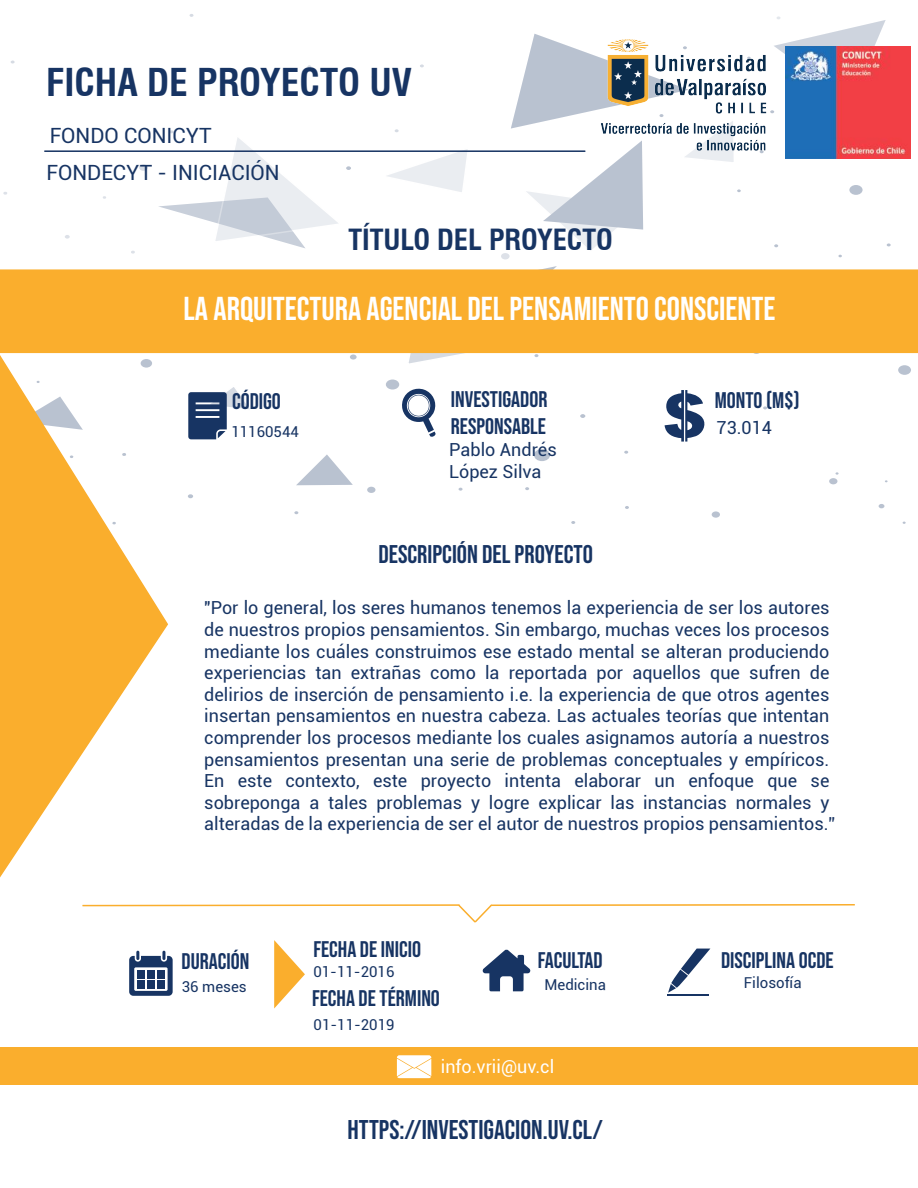
<style>
.page{position:relative;width:918px;height:1188px;background:#fff}
.page>*{position:absolute;margin:0;border:0;box-sizing:border-box;transform-origin:0 0}
.t1{font:700 condensed 37.5px "Swiss 721 BT";color:#173463}
.t2{font:33px "Bebas Neue";color:#fff}
.t3{font:700 condensed 28.5px "Swiss 721 BT";color:#173463}
.t4{font:27px "Bebas Neue";color:#173463}
.t5{font:25.5px "Bebas Neue";color:#173463}
.t6{font:22.5px/27px "Bebas Neue";color:#173463}
.t7{font:21px "Roboto";color:#173463}
.t8{font:18px/21.6px "Roboto";color:#173463}
.t9{font:18px "Roboto";color:#fff}
.t10{font:15px "Roboto";color:#173463}
</style>
<div class="page">
<div style="left:367px;top:487px;width:9px;height:6px;background:#b9c2d0;border-radius:50%"></div>
<svg style="left:386px;top:379px;width:13px;height:11px"></svg>
<img style="left:534px;top:449px;width:16px;height:12px">
<div style="left:534px;top:449px;width:16px;height:12px;background:#b9c2d0;border-radius:50%"></div>
<div style="left:712px;top:511px;width:8px;height:7px;background:#b9c2d0;border-radius:50%"></div>
<div style="left:898px;top:365px;width:13px;height:10px;background:#b9c2d0;border-radius:50%"></div>
<svg style="left:849px;top:185px;width:14px;height:10px"></svg>
<svg style="left:188px;top:494px;width:5px;height:4px"></svg>
<div style="left:139px;top:164px;width:9px;height:7px;background:#d6dbe3;border-radius:50%"></div>
<div style="left:501px;top:253px;width:9px;height:6px;background:#dde1e8;border-radius:50%"></div>
<svg style="left:350px;top:354px;width:7px;height:6px"></svg>
<svg style="left:625px;top:506px;width:4px;height:3px"></svg>
<svg style="left:580px;top:414px;width:5px;height:4px"></svg>
<svg style="left:525px;top:487px;width:4px;height:3px"></svg>
<svg style="left:571px;top:521px;width:4px;height:3px"></svg>
<img style="left:785px;top:136px;width:1px;height:23px">
<img style="left:190px;top:439px;width:27px;height:1px">
<svg style="left:296px;top:454px;width:57px;height:31px"></svg>
<svg style="left:387px;top:149px;width:81px;height:43px"></svg>
<svg style="left:407px;top:266px;width:150px;height:98px"></svg>
<img style="left:829px;top:473px;width:9px;height:12px">
<img style="left:878px;top:505px;width:28px;height:19px">
<svg style="left:879px;top:505px;width:5px;height:3px"></svg>
<img style="left:387px;top:132px;width:34px;height:23px">
<svg style="left:65px;top:235px;width:5px;height:4px"></svg>
<img style="left:785px;top:102px;width:1px;height:34px">
<svg style="left:774px;top:16px;width:112px;height:86px"></svg>
<svg style="left:159px;top:130px;width:192px;height:118px"></svg>
<svg style="left:11px;top:60px;width:4px;height:4px"></svg>
<svg style="left:511px;top:34px;width:230px;height:217px"></svg>
<div style="left:0;top:269px;width:918px;height:84px;background:#faae2d"></div>
<hr style="left:44px;top:150px;width:541px;height:2px;background:#173463">
<svg style="left:274px;top:940px;width:31px;height:69px"></svg>
<img style="left:786px;top:46px;width:125px;height:113px">
<svg style="left:82px;top:904px;width:773px;height:19px"></svg>
<svg style="left:482px;top:949px;width:48px;height:42px"></svg>
<svg style="left:129px;top:951px;width:44px;height:45px"></svg>
<div style="left:137px;top:970px;width:8px;height:8px;background:#173463"></div>
<div style="left:147px;top:970px;width:8px;height:8px;background:#173463"></div>
<div style="left:137px;top:980px;width:8px;height:8px;background:#173463"></div>
<div style="left:147px;top:980px;width:8px;height:8px;background:#173463"></div>
<div style="left:158px;top:970px;width:7px;height:8px;background:#173463"></div>
<div style="left:158px;top:980px;width:7px;height:8px;background:#173463"></div>
<svg style="left:188px;top:387px;width:62px;height:52px"></svg>
<hr style="left:667px;top:994px;width:42px;height:2px;background:#173463">
<svg style="left:668px;top:949px;width:42px;height:44px"></svg>
<svg style="left:0;top:353px;width:169px;height:525px"></svg>
<svg style="left:402px;top:388px;width:34px;height:49px"></svg>
<svg style="left:665px;top:390px;width:40px;height:52px"></svg>
<div style="left:1px;top:1047px;width:917px;height:37px;background:#faae2d"></div>
<img style="left:594px;top:34px;width:180px;height:126px">
<svg style="left:397px;top:1055px;width:34px;height:23px"></svg>
<h1 class="t1" style="left:46px;top:60px;width:368px">FICHA DE PROYECTO UV</h1>
<p class="t7" style="left:50px;top:120px;width:164px">FONDO CONICYT</p>
<p class="t7" style="left:46px;top:158px;width:235px">FONDECYT - INICIACIÓN</p>
<h3 class="t3" style="left:348px;top:222px;width:266px">TÍTULO DEL PROYECTO</h3>
<h2 class="t2" style="left:184px;top:290px;width:594px">LA ARQUITECTURA AGENCIAL DEL PENSAMIENTO CONSCIENTE</h2>
<p class="t6" style="left:232px;top:388px;width:50px">CÓDIGO</p>
<p class="t10" style="left:231px;top:421px;width:69px">11160544</p>
<p class="t6" style="left:451px;top:386px;width:98px">INVESTIGADOR<br>RESPONSABLE</p>
<p class="t8" style="left:449px;top:438px;width:109px">Pablo Andrés<br>López Silva</p>
<h3 class="t5" style="left:378px;top:540px;width:216px">DESCRIPCIÓN DEL PROYECTO</h3>
<p class="t6" style="left:715px;top:387px;width:86px">MONTO (M$)</p>
<p class="t8" style="left:717px;top:416px;width:57px">73.014</p>
<p class="t8" style="left:204px;top:597px;width:633px">"Por lo general, los seres humanos tenemos la experiencia de ser los autores de nuestros propios pensamientos. Sin embargo, muchas veces los procesos mediante los cuáles construimos ese estado mental se alteran produciendo experiencias tan extrañas como la reportada por aquellos que sufren de delirios de inserción de pensamiento i.e. la experiencia de que otros agentes insertan pensamientos en nuestra cabeza. Las actuales teorías que intentan comprender los procesos mediante los cuales asignamos autoría a nuestros pensamientos presentan una serie de problemas conceptuales y empíricos.<br>En este contexto, este proyecto intenta elaborar un enfoque que se sobreponga a tales problemas y logre explicar las instancias normales y alteradas de la experiencia de ser el autor de nuestros propios pensamientos.”</p>
<p class="t6" style="left:182px;top:948px;width:69px">DURACIÓN</p>
<p class="t10" style="left:182px;top:976px;width:67px">36 meses</p>
<p class="t6" style="left:313px;top:936px;width:109px">FECHA DE INICIO</p>
<p class="t10" style="left:313px;top:961px;width:83px">01-11-2016</p>
<p class="t6" style="left:312px;top:984px;width:129px">FECHA DE TÉRMINO</p>
<p class="t10" style="left:314px;top:1014px;width:83px">01-11-2019</p>
<p class="t6" style="left:538px;top:946px;width:66px">FACULTAD</p>
<p class="t10" style="left:544px;top:974px;width:63px">Medicina</p>
<p class="t9" style="left:441px;top:1054px;width:115px">info.vrii@uv.cl</p>
<h3 class="t4" style="left:348px;top:1114px;width:257px">HTTPS://INVESTIGACION.UV.CL/</h3>
<p class="t6" style="left:721px;top:947px;width:114px">DISCIPLINA OCDE</p>
<p class="t10" style="left:744px;top:972px;width:59px">Filosofía</p>
</div>
